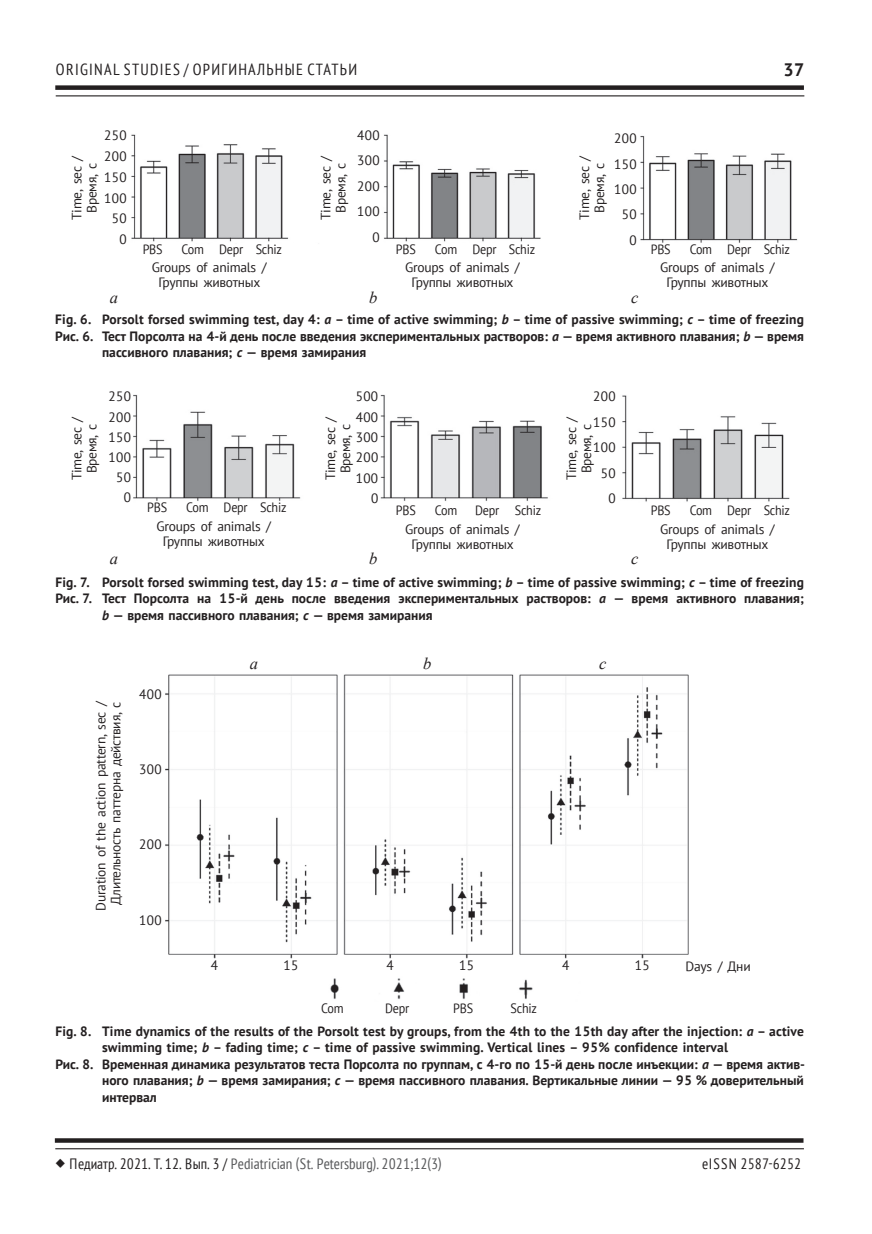
<style>
.page{position:relative;width:872px;height:1234px;background:#fff}
.page>*{position:absolute;margin:0;border:0;box-sizing:border-box;transform-origin:0 0}
.t1{font:700 18px "PT Sans";color:#231f20}
.t2{font:italic 16.5px "Times New Roman";color:#231f20}
.t3{font:condensed 16.05px "PT Sans";letter-spacing:.08em;color:#231f20}
.t4{font:condensed 15px "PT Sans";color:#57585a}
.t5{font:condensed 15px "PT Sans";color:#231f20}
.t6{font:700 13.5px "PT Sans";color:#231f20}
.t7{font:13.5px/15px "PT Sans";letter-spacing:-.02em;color:#231f20;text-align:center}
.t8{font:13.5px "PT Sans";letter-spacing:-.02em;color:#231f20;scale:.9 1}
.s1{font-style:italic}
.s2{font-family:"Minion Pro";font-stretch:normal;font-size:22.5px;color:#231f20}
.s3{color:#231f20}
</style>
<div class="page">
<div style="left:55px;top:85px;width:749px;height:5px;background:#231f20"></div>
<hr style="left:56px;top:95px;width:748px;height:1px;background:#231f20">
<svg style="left:55px;top:1138px;width:748px;height:4px;background:#312d2e"></svg>
<hr style="left:55px;top:1147px;width:749px;height:1px;background:#231f20">
<img style="left:131px;top:134px;width:667px;height:109px">
<img style="left:133px;top:394px;width:656px;height:108px">
<img style="left:165px;top:674px;width:524px;height:284px">
<img style="left:330px;top:978px;width:203px;height:21px">
<p class="t3" style="left:56px;top:59px;width:303px">original STUDI ES / оригинальные статьи</p>
<h1 class="t1" style="left:783px;top:58px;width:23px">37</h1>
<p class="t7" style="left:104px;top:127px;width:25px">250</p>
<p class="t7" style="left:357px;top:127px;width:25px">400</p>
<p class="t7" style="left:614px;top:130px;width:25px">200</p>
<p class="t7" style="left:104px;top:148px;width:25px">200</p>
<p class="t7" style="left:69px;top:220px;width:66px;rotate:-90deg">Time, sec /<br>Время, с</p>
<p class="t7" style="left:318px;top:220px;width:66px;rotate:-90deg">Time, sec /<br>Время, с</p>
<p class="t7" style="left:576px;top:220px;width:66px;rotate:-90deg">Time, sec /<br>Время, с</p>
<p class="t7" style="left:357px;top:153px;width:25px">300</p>
<p class="t7" style="left:104px;top:169px;width:25px">150</p>
<p class="t7" style="left:357px;top:178px;width:25px">200</p>
<p class="t7" style="left:104px;top:190px;width:25px">100</p>
<p class="t7" style="left:357px;top:204px;width:25px">100</p>
<p class="t7" style="left:111px;top:211px;width:17px">50</p>
<p class="t7" style="left:614px;top:156px;width:25px">150</p>
<p class="t7" style="left:614px;top:181px;width:25px">100</p>
<p class="t7" style="left:621px;top:207px;width:17px">50</p>
<p class="t7" style="left:119px;top:232px;width:9px">0</p>
<p class="t8" style="left:143px;top:240px;width:24px">PBS</p>
<p class="t8" style="left:182px;top:240px;width:26px">Com</p>
<p class="t8" style="left:219px;top:240px;width:28px">Depr</p>
<p class="t8" style="left:256px;top:240px;width:31px">Schiz</p>
<p class="t7" style="left:372px;top:229px;width:9px">0</p>
<p class="t8" style="left:396px;top:240px;width:24px">PBS</p>
<p class="t8" style="left:435px;top:240px;width:26px">Com</p>
<p class="t8" style="left:472px;top:240px;width:28px">Depr</p>
<p class="t8" style="left:509px;top:240px;width:31px">Schiz</p>
<p class="t7" style="left:629px;top:232px;width:9px">0</p>
<p class="t8" style="left:651px;top:240px;width:24px">PBS</p>
<p class="t8" style="left:689px;top:240px;width:26px">Com</p>
<p class="t8" style="left:727px;top:240px;width:28px">Depr</p>
<p class="t8" style="left:763px;top:240px;width:31px">Schiz</p>
<p class="t2" style="left:110px;top:286px;width:10px">а</p>
<p class="t7" style="left:152px;top:260px;width:116px">Groups of animals /<br>Группы животных</p>
<p class="t2" style="left:369px;top:286px;width:10px">b</p>
<p class="t7" style="left:405px;top:260px;width:116px">Groups of animals /<br>Группы животных</p>
<p class="t2" style="left:631px;top:286px;width:9px">c</p>
<p class="t7" style="left:660px;top:260px;width:116px">Groups of animals /<br>Группы животных</p>
<p class="t6" style="left:55px;top:310px;width:750px">Fig. 6. Porsolt forsed swimming test, day 4: <span class="s1">a</span> – time of active swimming; <span class="s1">b</span> – time of passive swimming; <span class="s1">c</span> – time of freezing</p>
<p class="t6" style="left:55px;top:327px;width:750px">Рис. 6. Тест Порсолта на 4-й день после введения экспериментальных растворов: <span class="s1">a</span> — время активного плавания; <span class="s1">b</span> — время</p>
<p class="t6" style="left:102px;top:343px;width:266px">пассивного плавания; <span class="s1">c</span> — время замирания</p>
<p class="t7" style="left:69px;top:480px;width:66px;rotate:-90deg">Time, sec /<br>Время, с</p>
<p class="t7" style="left:108px;top:388px;width:25px">250</p>
<p class="t7" style="left:108px;top:409px;width:25px">200</p>
<p class="t7" style="left:108px;top:429px;width:25px">150</p>
<p class="t7" style="left:108px;top:449px;width:25px">100</p>
<p class="t7" style="left:116px;top:469px;width:17px">50</p>
<p class="t7" style="left:124px;top:490px;width:9px">0</p>
<p class="t2" style="left:110px;top:547px;width:10px">а</p>
<p class="t8" style="left:147px;top:498px;width:24px">PBS</p>
<p class="t8" style="left:186px;top:498px;width:26px">Com</p>
<p class="t8" style="left:224px;top:498px;width:28px">Depr</p>
<p class="t8" style="left:260px;top:498px;width:31px">Schiz</p>
<p class="t7" style="left:156px;top:518px;width:116px">Groups of animals /<br>Группы животных</p>
<p class="t7" style="left:355px;top:386px;width:25px;line-height:20.2px;text-align:left">500<br>400</p>
<p class="t7" style="left:593px;top:388px;width:25px">200</p>
<p class="t7" style="left:323px;top:480px;width:66px;rotate:-90deg">Time, sec /<br>Время, с</p>
<p class="t7" style="left:564px;top:480px;width:66px;rotate:-90deg">Time, sec /<br>Время, с</p>
<p class="t7" style="left:593px;top:414px;width:25px">150</p>
<p class="t7" style="left:355px;top:429px;width:25px">300</p>
<p class="t7" style="left:593px;top:439px;width:25px">100</p>
<p class="t7" style="left:355px;top:449px;width:25px">200</p>
<p class="t7" style="left:600px;top:465px;width:17px">50</p>
<p class="t7" style="left:355px;top:470px;width:25px">100</p>
<p class="t7" style="left:371px;top:490px;width:9px">0</p>
<p class="t2" style="left:369px;top:547px;width:10px">b</p>
<p class="t8" style="left:396px;top:501px;width:24px">PBS</p>
<p class="t8" style="left:435px;top:501px;width:26px">Com</p>
<p class="t8" style="left:475px;top:501px;width:28px">Depr</p>
<p class="t8" style="left:515px;top:501px;width:31px">Schiz</p>
<p class="t7" style="left:405px;top:521px;width:116px">Groups of animals /<br>Группы животных</p>
<p class="t7" style="left:608px;top:490px;width:9px">0</p>
<p class="t2" style="left:631px;top:547px;width:9px">c</p>
<p class="t8" style="left:651px;top:501px;width:24px">PBS</p>
<p class="t8" style="left:689px;top:501px;width:26px">Com</p>
<p class="t8" style="left:727px;top:501px;width:28px">Depr</p>
<p class="t8" style="left:763px;top:501px;width:31px">Schiz</p>
<p class="t7" style="left:660px;top:521px;width:116px">Groups of animals /<br>Группы животных</p>
<p class="t6" style="left:55px;top:573px;width:750px">Fig. 7. Porsolt forsed swimming test, day 15: <span class="s1">a</span> – time of active swimming; <span class="s1">b</span> – time of passive swimming; <span class="s1">c</span> – time of freezing</p>
<p class="t6" style="left:55px;top:589px;width:750px">Рис. 7. Тест Порсолта на 15-й день после введения экспериментальных растворов: <span class="s1">a</span> — время активного плавания;</p>
<p class="t6" style="left:102px;top:606px;width:332px"><span class="s1">b</span> — время пассивного плавания; <span class="s1">c</span> — время замирания</p>
<p class="t7" style="left:93px;top:910px;width:212px;rotate:-90deg">Duration of the action pattern, sec /<br>Длительность паттерна действия, с</p>
<p class="t7" style="left:139px;top:685px;width:25px">400</p>
<p class="t7" style="left:139px;top:761px;width:25px">300</p>
<p class="t7" style="left:139px;top:836px;width:25px">200</p>
<p class="t7" style="left:139px;top:911px;width:25px">100</p>
<p class="t2" style="left:250px;top:652px;width:10px">а</p>
<p class="t2" style="left:423px;top:652px;width:10px">b</p>
<p class="t2" style="left:599px;top:652px;width:9px">c</p>
<p class="t7" style="left:210px;top:957px;width:9px">4</p>
<p class="t7" style="left:283px;top:957px;width:17px">15</p>
<p class="t7" style="left:386px;top:957px;width:9px">4</p>
<p class="t7" style="left:459px;top:957px;width:17px">15</p>
<p class="t7" style="left:562px;top:957px;width:9px">4</p>
<p class="t7" style="left:634px;top:957px;width:17px">15</p>
<p class="t7" style="left:685px;top:958px;width:67px">Days / Дни</p>
<p class="t8" style="left:321px;top:999px;width:26px">Com</p>
<p class="t8" style="left:385px;top:999px;width:28px">Depr</p>
<p class="t8" style="left:453px;top:999px;width:24px">PBS</p>
<p class="t8" style="left:510px;top:999px;width:31px">Schiz</p>
<p class="t6" style="left:55px;top:1021px;width:750px">Fig. 8. Time dynamics of the results of the Porsolt test by groups, from the 4th to the 15th day after the injection: <span class="s1">a</span> – active</p>
<p class="t6" style="left:102px;top:1038px;width:627px">swimming time; <span class="s1">b</span> – fading time; <span class="s1">c</span> – time of passive swimming. Vertical lines – 95% confidence interval</p>
<p class="t6" style="left:55px;top:1054px;width:751px">Рис. 8. Временная динамика результатов теста Порсолта по группам, с 4-го по 15-й день после инъекции: <span class="s1">a</span> — время актив-</p>
<p class="t6" style="left:102px;top:1071px;width:703px">ного плавания; <span class="s1">b</span> — время замирания; <span class="s1">c</span> — время пассивного плавания. Вертикальные линии — 95 % доверительный</p>
<p class="t6" style="left:102px;top:1087px;width:56px">интервал</p>
<p class="t4" style="left:55px;top:1153px;width:388px"><span class="s2">◆</span> <span class="s3">Педиатр. 2021. Т. 12. Вып. 3 /</span> Pediatrician (St. Petersburg). 2021;12(3)</p>
<p class="t5" style="left:702px;top:1153px;width:101px">eI SSN 2587-6252</p>
</div>
